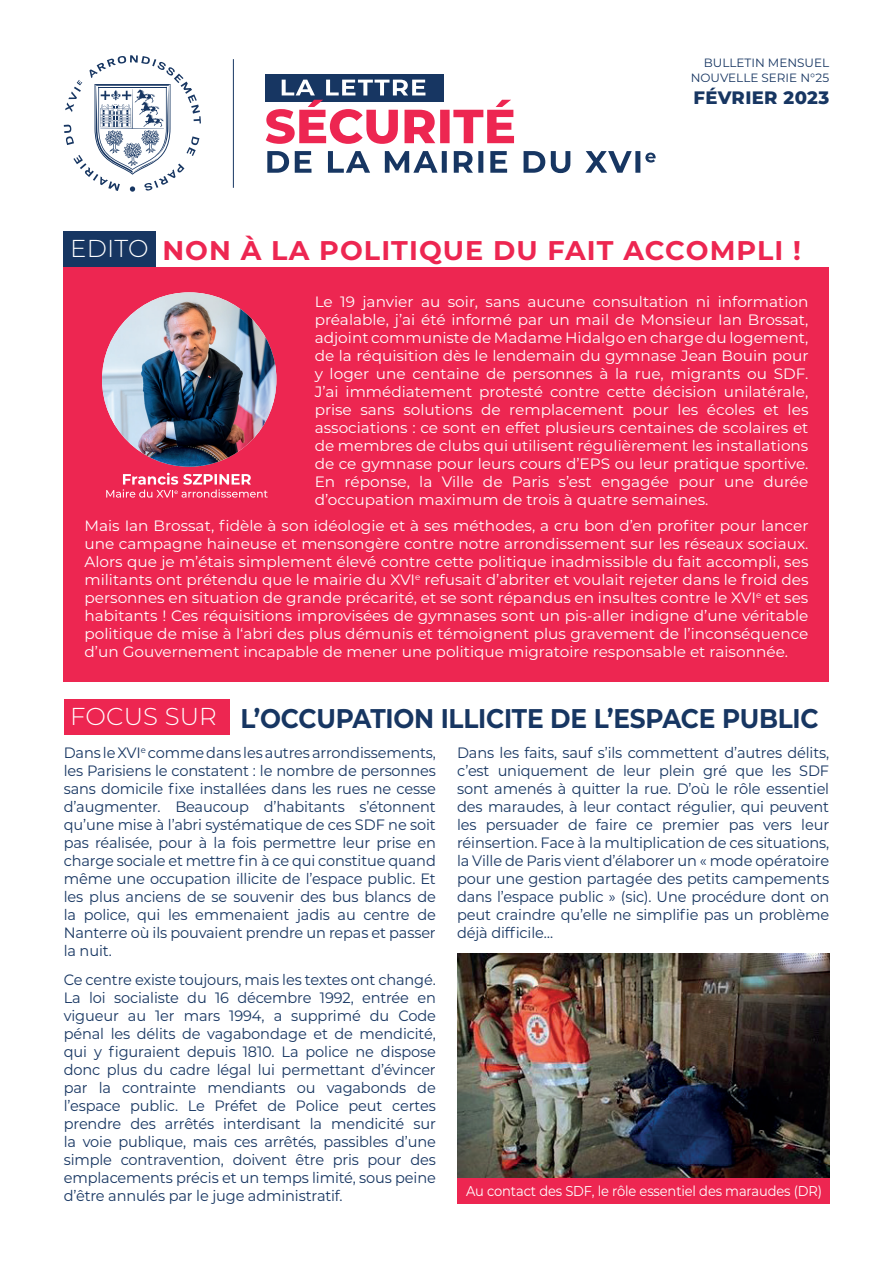
<style>
.page{position:relative;width:893px;height:1263px;background:#fff}
.page>*{position:absolute;margin:0;border:0;box-sizing:border-box;transform-origin:0 0}
.t1{font:700 27px "Montserrat";letter-spacing:-.01em;color:#173662;scale:.92 1}
.t2{font:700 27px "Montserrat";letter-spacing:.04em;color:#ed2651}
.t3{font:800 18px "Montserrat";letter-spacing:.02em;color:#173662}
.t4{font:15px/18px "Montserrat";letter-spacing:-.01em;color:#173662;text-align:justify}
.t5{font:15px/18px "Montserrat";color:#fff;text-align:justify}
.t6{font:14.25px "Montserrat";letter-spacing:-.01em;color:#fff;scale:.92 1}
.t7{font:12px/15.6px "Montserrat";color:#173662;text-align:right}
.s1{font-weight:300;font-size:24.45px;color:#fff}
</style>
<div class="page">
<div style="left:64px;top:267px;width:765px;height:414px;background:#ed2651"></div>
<div style="left:64px;top:232px;width:92px;height:35px;background:#173662"></div>
<div style="left:64px;top:699px;width:166px;height:35px;background:#ed2651"></div>
<img style="left:102px;top:292px;width:174px;height:175px;border-radius:87px">
<svg style="left:106px;top:473px;width:162px;height:25px"></svg>
<svg style="left:64px;top:55px;width:137px;height:137px"></svg>
<div style="left:265px;top:74px;width:178px;height:28px;background:#173662"></div>
<svg style="left:267px;top:151px;width:389px;height:22px"></svg>
<svg style="left:266px;top:80px;width:248px;height:64px"></svg>
<hr style="left:233px;top:59px;width:1px;height:129px;background:#173662">
<img style="left:457px;top:954px;width:372px;height:225px">
<div style="left:457px;top:1179px;width:372px;height:25px;background:#ed2651"></div>
<p class="t7" style="left:691px;top:54px;width:140px">BULLETIN MENSUEL<br>NOUVELLE SERIE N°25</p>
<p class="t3" style="left:694px;top:84px;width:137px">FÉVRIER 2023</p>
<h1 class="t2" style="left:70px;top:231px;width:732px"><span class="s1">EDITO</span> NON À LA POLITIQUE DU FAIT ACCOMPLI !</h1>
<p class="t5" style="left:315px;top:292px;width:495px">Le 19 janvier au soir, sans aucune consultation ni information préalable, j’ai été informé par un mail de Monsieur Ian Brossat, adjoint communiste de Madame Hidalgo en charge du logement, de la réquisition dès le lendemain du gymnase Jean Bouin pour y loger une centaine de personnes à la rue, migrants ou SDF.<br>J’ai immédiatement protesté contre cette décision unilatérale, prise sans solutions de remplacement pour les écoles et les associations : ce sont en effet plusieurs centaines de scolaires et de membres de clubs qui utilisent régulièrement les installations de ce gymnase pour leurs cours d’EPS ou leur pratique sportive.<br>En réponse, la Ville de Paris s’est engagée pour une durée d’occupation maximum de trois à quatre semaines.</p>
<p class="t5" style="left:85px;top:516px;width:725px">Mais Ian Brossat, fidèle à son idéologie et à ses méthodes, a cru bon d’en profiter pour lancer une campagne haineuse et mensongère contre notre arrondissement sur les réseaux sociaux.<br>Alors que je m’étais simplement élevé contre cette politique inadmissible du fait accompli, ses militants ont prétendu que le mairie du XVI<sup>e</sup> refusait d’abriter et voulait rejeter dans le froid des personnes en situation de grande précarité, et se sont répandus en insultes contre le XVI<sup>e</sup> et ses habitants ! Ces réquisitions improvisées de gymnases sont un pis-aller indigne d’une véritable politique de mise à l‘abri des plus démunis et témoignent plus gravement de l’inconséquence d’un Gouvernement incapable de mener une politique migratoire responsable et raisonnée.</p>
<h1 class="t1" style="left:70px;top:699px;width:815px"><span class="s1">FOCUS SUR</span> L’OCCUPATION ILLICITE DE L’ESPACE PUBLIC</h1>
<p class="t4" style="left:64px;top:743px;width:374px">Dans le XVI<sup>e</sup> comme dans les autres arrondissements, les Parisiens le constatent : le nombre de personnes sans domicile fixe installées dans les rues ne cesse d’augmenter. Beaucoup d’habitants s’étonnent qu’une mise à l’abri systématique de ces SDF ne soit pas réalisée, pour à la fois permettre leur prise en charge sociale et mettre fin à ce qui constitue quand même une occupation illicite de l’espace public. Et les plus anciens de se souvenir des bus blancs de la police, qui les emmenaient jadis au centre de Nanterre où ils pouvaient prendre un repas et passer la nuit.</p>
<p class="t4" style="left:64px;top:970px;width:374px">Ce centre existe toujours, mais les textes ont changé.<br>La loi socialiste du 16 décembre 1992, entrée en vigueur au 1er mars 1994, a supprimé du Code pénal les délits de vagabondage et de mendicité, qui y figuraient depuis 1810. La police ne dispose donc plus du cadre légal lui permettant d’évincer par la contrainte mendiants ou vagabonds de l’espace public. Le Préfet de Police peut certes prendre des arrêtés interdisant la mendicité sur la voie publique, mais ces arrêtés, passibles d’une simple contravention, doivent être pris pour des emplacements précis et un temps limité, sous peine d’être annulés par le juge administratif.</p>
<p class="t4" style="left:457px;top:743px;width:374px">Dans les faits, sauf s’ils commettent d’autres délits, c’est uniquement de leur plein gré que les SDF sont amenés à quitter la rue. D’où le rôle essentiel des maraudes, à leur contact régulier, qui peuvent les persuader de faire ce premier pas vers leur réinsertion. Face à la multiplication de ces situations, la Ville de Paris vient d’élaborer un « mode opératoire pour une gestion partagée des petits campements dans l’espace public » (sic). Une procédure dont on peut craindre qu’elle ne simplifie pas un problème déjà difficile…</p>
<p class="t6" style="left:466px;top:1181px;width:389px">Au contact des SDF, le rôle essentiel des maraudes (DR)</p>
</div>
